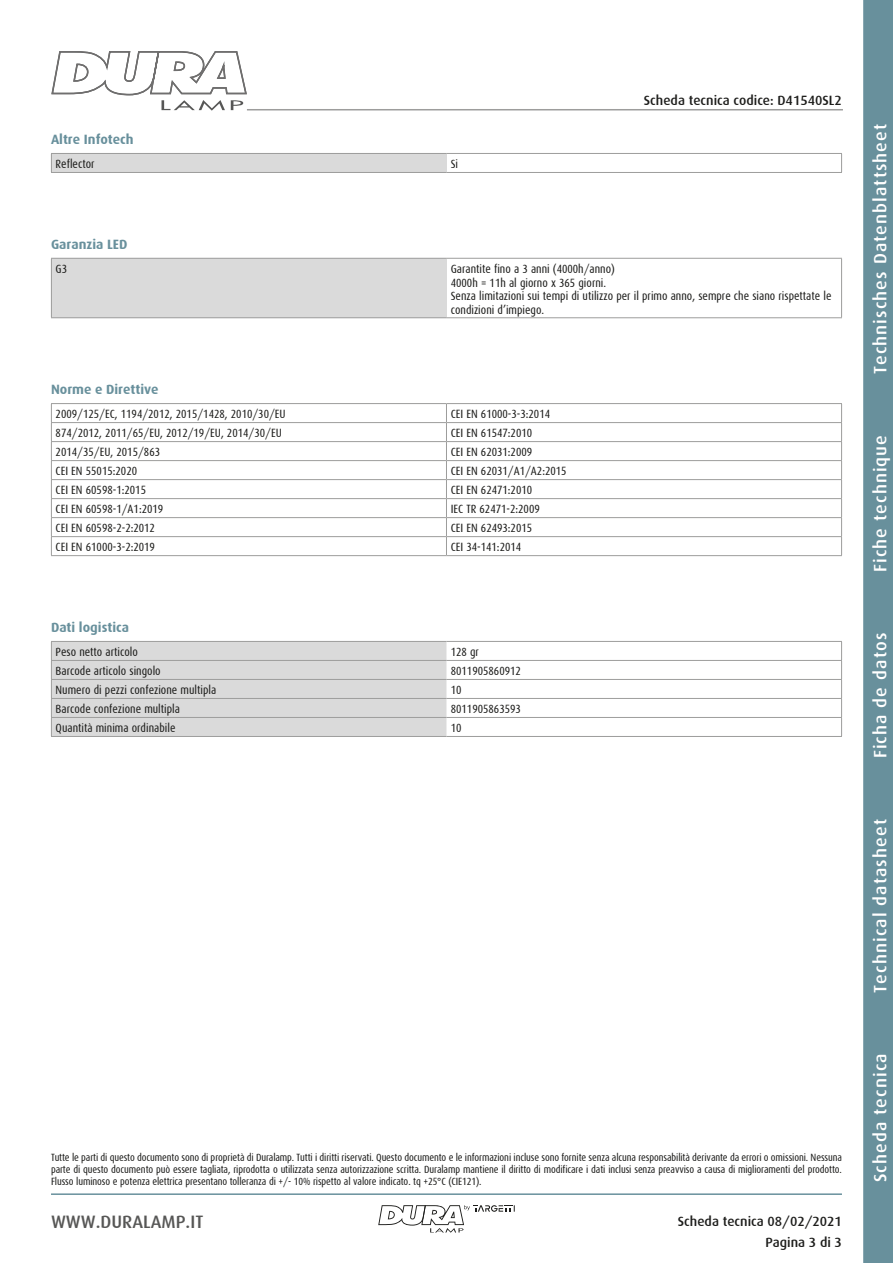
<style>
.page{position:relative;width:893px;height:1263px;background:#fff}
.page>*{position:absolute;margin:0;border:0;box-sizing:border-box;transform-origin:0 0}
.t1{font:500 18px "Dax";letter-spacing:.06em;color:#fff}
.t2{font:500 18px "Dax";color:#575756}
.t3{font:500 13.5px/21.3px "Dax";color:#1d1d1b;text-align:right}
.t4{font:700 13.5px "Dax";color:#68909c}
.t5{font:12px/13.5px "Dax Condensed";color:#1d1d1b}
.t6{font:10.5px/12px "Dax Condensed";letter-spacing:-.01em;color:#1d1d1b;text-align:justify}
</style>
<div class="page">
<svg style="left:863px;top:0;width:30px;height:1263px;background:#6b929e"></svg>
<hr style="left:51px;top:1193px;width:791px;height:2px;background:#68909c">
<svg style="left:51px;top:51px;width:197px;height:60px"></svg>
<svg style="left:378px;top:1205px;width:137px;height:28px"></svg>
<hr style="left:247px;top:109px;width:596px;height:1px;background:#9d9d9c">
<div style="left:51px;top:153px;width:395px;height:19px;background:#dadada"></div>
<hr style="left:446px;top:153px;width:396px;height:1px;background:#9d9d9c">
<svg style="left:841px;top:154px;width:1px;height:18px"></svg>
<hr style="left:446px;top:172px;width:396px;height:1px;background:#9d9d9c">
<hr style="left:51px;top:153px;width:395px;height:1px;background:#9d9d9c">
<svg style="left:51px;top:154px;width:1px;height:18px"></svg>
<hr style="left:51px;top:172px;width:395px;height:1px;background:#9d9d9c">
<div style="left:51px;top:258px;width:395px;height:60px;background:#dadada"></div>
<hr style="left:446px;top:258px;width:396px;height:1px;background:#9d9d9c">
<hr style="left:841px;top:259px;width:1px;height:58px;background:#9d9d9c">
<hr style="left:446px;top:317px;width:396px;height:1px;background:#9d9d9c">
<hr style="left:51px;top:258px;width:395px;height:1px;background:#9d9d9c">
<hr style="left:51px;top:259px;width:1px;height:58px;background:#9d9d9c">
<hr style="left:51px;top:317px;width:395px;height:1px;background:#9d9d9c">
<hr style="left:51px;top:403px;width:395px;height:1px;background:#9d9d9c">
<hr style="left:446px;top:403px;width:396px;height:1px;background:#9d9d9c">
<hr style="left:51px;top:422px;width:395px;height:1px;background:#9d9d9c">
<hr style="left:446px;top:422px;width:396px;height:1px;background:#9d9d9c">
<hr style="left:51px;top:441px;width:395px;height:1px;background:#9d9d9c">
<hr style="left:446px;top:441px;width:396px;height:1px;background:#9d9d9c">
<hr style="left:51px;top:460px;width:395px;height:1px;background:#9d9d9c">
<hr style="left:446px;top:460px;width:396px;height:1px;background:#9d9d9c">
<hr style="left:51px;top:479px;width:395px;height:1px;background:#9d9d9c">
<hr style="left:446px;top:479px;width:396px;height:1px;background:#9d9d9c">
<hr style="left:51px;top:498px;width:395px;height:1px;background:#9d9d9c">
<hr style="left:446px;top:498px;width:396px;height:1px;background:#9d9d9c">
<hr style="left:51px;top:517px;width:395px;height:1px;background:#9d9d9c">
<hr style="left:446px;top:517px;width:396px;height:1px;background:#9d9d9c">
<hr style="left:51px;top:536px;width:395px;height:1px;background:#9d9d9c">
<svg style="left:51px;top:404px;width:1px;height:151px"></svg>
<hr style="left:446px;top:536px;width:396px;height:1px;background:#9d9d9c">
<svg style="left:446px;top:404px;width:1px;height:151px"></svg>
<svg style="left:841px;top:404px;width:1px;height:151px"></svg>
<hr style="left:51px;top:555px;width:395px;height:1px;background:#9d9d9c">
<hr style="left:446px;top:555px;width:396px;height:1px;background:#9d9d9c">
<hr style="left:446px;top:641px;width:396px;height:1px;background:#9d9d9c">
<hr style="left:446px;top:660px;width:396px;height:1px;background:#9d9d9c">
<hr style="left:446px;top:679px;width:396px;height:1px;background:#9d9d9c">
<hr style="left:446px;top:698px;width:396px;height:1px;background:#9d9d9c">
<hr style="left:446px;top:717px;width:396px;height:1px;background:#9d9d9c">
<svg style="left:841px;top:642px;width:1px;height:94px"></svg>
<hr style="left:446px;top:736px;width:396px;height:1px;background:#9d9d9c">
<div style="left:51px;top:641px;width:395px;height:95px;background:#dadada"></div>
<hr style="left:51px;top:736px;width:395px;height:1px;background:#9d9d9c">
<p class="t4" style="left:51px;top:132px;width:84px">Altre Infotech</p>
<p class="t5" style="left:56px;top:157px;width:40px">Reflector</p>
<p class="t5" style="left:451px;top:157px;width:9px">Si</p>
<p class="t3" style="left:644px;top:90px;width:200px">Scheda tecnica codice: D41540SL2</p>
<p class="t4" style="left:51px;top:237px;width:78px">Garanzia LED</p>
<p class="t5" style="left:56px;top:262px;width:13px">G3</p>
<p class="t5" style="left:451px;top:262px;width:382px">Garantite fino a 3 anni (4000h/anno)<br>4000h = 11h al giorno x 365 giorni.<br>Senza limitazioni sui tempi di utilizzo per il primo anno, sempre che siano rispettate le condizioni d’impiego.</p>
<p class="t4" style="left:51px;top:382px;width:109px">Norme e Direttive</p>
<p class="t5" style="left:56px;top:408px;width:232px">2009/125/EC, 1194/2012, 2015/1428, 2010/30/EU</p>
<p class="t5" style="left:451px;top:408px;width:101px">CEI EN 61000-3-3:2014</p>
<p class="t5" style="left:56px;top:427px;width:228px">874/2012, 2011/65/EU, 2012/19/EU, 2014/30/EU</p>
<p class="t5" style="left:451px;top:427px;width:83px">CEI EN 61547:2010</p>
<p class="t5" style="left:56px;top:446px;width:106px">2014/35/EU, 2015/863</p>
<p class="t5" style="left:451px;top:446px;width:83px">CEI EN 62031:2009</p>
<p class="t5" style="left:56px;top:465px;width:83px">CEI EN 55015:2020</p>
<p class="t5" style="left:451px;top:465px;width:117px">CEI EN 62031/A1/A2:2015</p>
<p class="t5" style="left:56px;top:484px;width:92px">CEI EN 60598-1:2015</p>
<p class="t5" style="left:451px;top:484px;width:83px">CEI EN 62471:2010</p>
<p class="t5" style="left:56px;top:503px;width:109px">CEI EN 60598-1/A1:2019</p>
<p class="t5" style="left:451px;top:503px;width:91px">IEC TR 62471-2:2009</p>
<p class="t5" style="left:56px;top:522px;width:101px">CEI EN 60598-2-2:2012</p>
<p class="t5" style="left:451px;top:522px;width:83px">CEI EN 62493:2015</p>
<p class="t5" style="left:56px;top:541px;width:101px">CEI EN 61000-3-2:2019</p>
<p class="t5" style="left:451px;top:541px;width:72px">CEI 34-141:2014</p>
<p class="t4" style="left:51px;top:620px;width:80px">Dati logistica</p>
<p class="t5" style="left:56px;top:645px;width:84px">Peso netto articolo</p>
<p class="t5" style="left:451px;top:645px;width:30px">128 gr</p>
<p class="t5" style="left:56px;top:664px;width:107px">Barcode articolo singolo</p>
<p class="t5" style="left:451px;top:664px;width:72px">8011905860912</p>
<p class="t5" style="left:56px;top:683px;width:162px">Numero di pezzi confezione multipla</p>
<p class="t5" style="left:451px;top:683px;width:12px">10</p>
<p class="t5" style="left:56px;top:702px;width:126px">Barcode confezione multipla</p>
<p class="t5" style="left:451px;top:702px;width:72px">8011905863593</p>
<p class="t5" style="left:56px;top:721px;width:121px">Quantità minima ordinabile</p>
<p class="t5" style="left:451px;top:721px;width:12px">10</p>
<p class="t6" style="left:51px;top:1151px;width:792px">Tutte le parti di questo documento sono di proprietà di Duralamp. Tutti i diritti riservati. Questo documento e le informazioni incluse sono fornite senza alcuna responsabilità derivante da errori o omissioni. Nessuna parte di questo documento può essere tagliata, riprodotta o utilizzata senza autorizzazione scritta. Duralamp mantiene il diritto di modificare i dati inclusi senza preavviso a causa di miglioramenti del prodotto.<br>Flusso luminoso e potenza elettrica presentano tolleranza di +/- 10% rispetto al valore indicato. tq +25°C (CIE121).</p>
<h1 class="t2" style="left:51px;top:1212px;width:154px">WWW.DURALAMP.IT</h1>
<p class="t3" style="left:678px;top:1211px;width:166px">Scheda tecnica 08/02/2021<br>Pagina 3 di 3</p>
<h1 class="t1" style="left:870px;top:374px;width:252px;rotate:-90deg">Technisches Datenblattsheet</h1>
<h1 class="t1" style="left:870px;top:572px;width:139px;rotate:-90deg">Fiche technique</h1>
<h1 class="t1" style="left:870px;top:758px;width:127px;rotate:-90deg">Ficha de datos</h1>
<h1 class="t1" style="left:870px;top:993px;width:175px;rotate:-90deg">Technical datasheet</h1>
<h1 class="t1" style="left:870px;top:1182px;width:130px;rotate:-90deg">Scheda tecnica</h1>
</div>
